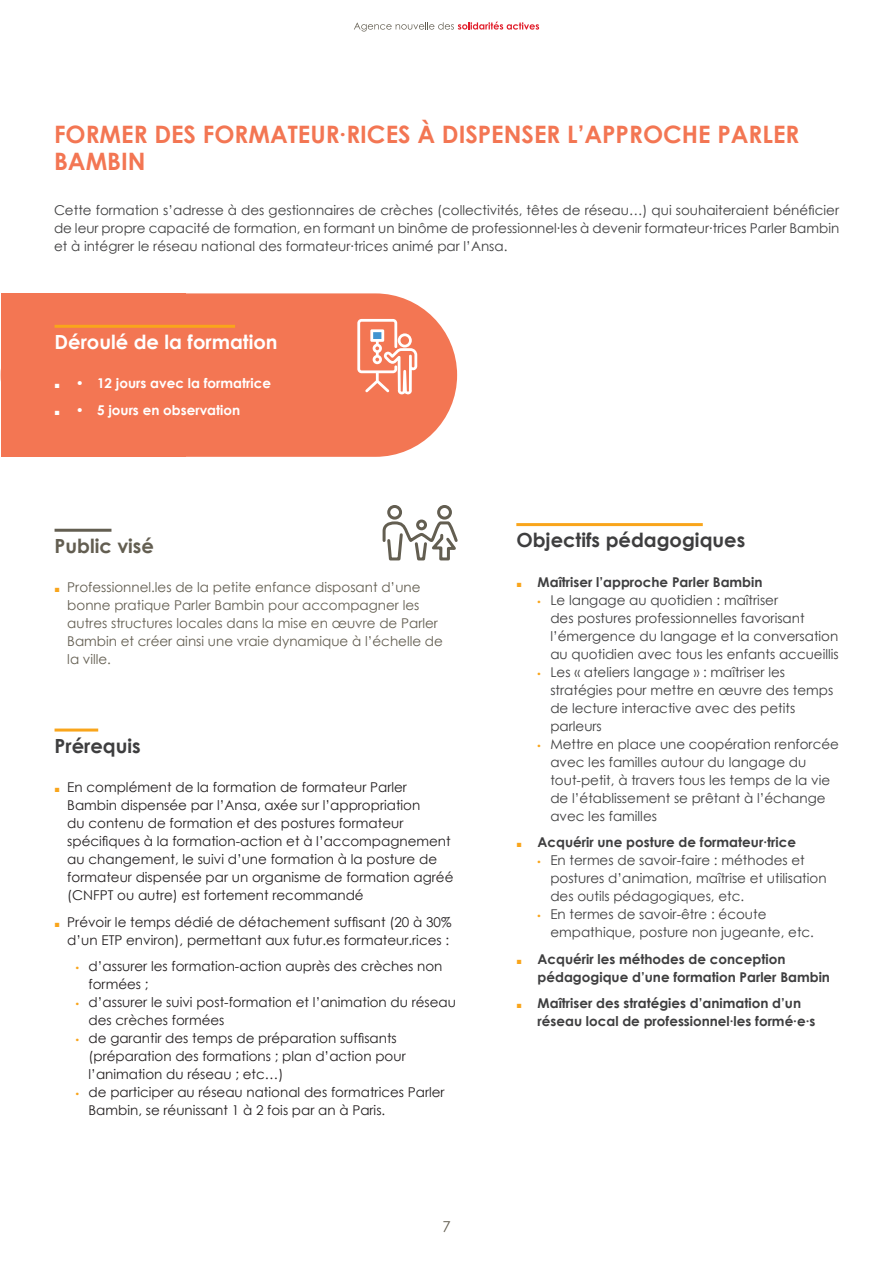
<style>
.page{position:relative;width:893px;height:1263px;background:#fff}
.page>*{position:absolute;margin:0;border:0;box-sizing:border-box;transform-origin:0 0}
.Heading_2{font:700 24px/27px "Century Gothic";color:#f37653}
.Heading_3{font:700 19.5px "Century Gothic";color:#3e3e3f}
.Heading_3-2{font:700 19.5px "Century Gothic";color:#fff}
.Heading_3-3{font:700 19.5px "Century Gothic";color:#635e51}
.t1{font:15px "Century Gothic";color:#635e51}
.t2{font:13.5px/18px "Century Gothic";color:#3e3e3f}
.t3{font:13.5px/18px "Century Gothic";color:#231f20}
.t4{font:700 13.5px/18px "Century Gothic";color:#3e3e3f}
.t5{font:13.5px/18px "Century Gothic";color:#635e51}
.t6{font:700 13.5px "Century Gothic";color:#fff}
.s1{font-family:"Arial";font-weight:400;font-size:9px}
.s2{font-family:"Arial";font-size:9px;color:#f9a51b}
.s3{font-family:"Arial";font-weight:700;font-size:9px;color:#f9a51b}
.s4{font-family:"Arial";font-weight:400;font-size:9px;color:#f9a51b}
</style>
<div class="page">
<svg style="left:354px;top:22px;width:185px;height:10px"></svg>
<div style="left:1px;top:293px;width:456px;height:164px;background:#f37653;border-radius:82px"></div>
<div style="left:1px;top:293px;width:184px;height:164px;background:#f37653"></div>
<hr style="left:516px;top:523px;width:187px;height:3px;background:#f9a51b">
<hr style="left:55px;top:325px;width:180px;height:3px;background:#f9a51b">
<hr style="left:55px;top:529px;width:56px;height:3px;background:#635e51">
<hr style="left:55px;top:728px;width:43px;height:3px;background:#f9a51b">
<svg style="left:382px;top:505px;width:76px;height:56px"></svg>
<svg style="left:357px;top:319px;width:60px;height:76px"></svg>
<p class="Heading_2" style="left:54px;top:120px;width:747px">FORMER DES FORMATEUR∙RICES À DISPENSER L’APPROCHE PARLER<br>BAMBIN</p>
<p class="t2" style="left:54px;top:200px;width:787px;text-align:justify">Cette formation s’adresse à des gestionnaires de crèches (collectivités, têtes de réseau…) qui souhaiteraient bénéficier de leur propre capacité de formation, en formant un binôme de professionnel∙les à devenir formateur∙trices Parler Bambin et à intégrer le réseau national des formateur∙trices animé par l’Ansa.</p>
<p class="Heading_3-2" style="left:55px;top:327px;width:225px">Déroulé de la formation</p>
<p class="t6" style="left:55px;top:373px;width:218px"><span class="s1">■</span> • 12 jours avec la formatrice</p>
<p class="t6" style="left:55px;top:400px;width:187px"><span class="s1">■</span> • 5 jours en observation</p>
<p class="Heading_3-3" style="left:55px;top:531px;width:101px">Public visé</p>
<p class="t5" style="left:67px;top:578px;width:377px;text-indent:-13px"><span class="s2">■</span> Professionnel.les de la petite enfance disposant d’une bonne pratique Parler Bambin pour accompagner les autres structures locales dans la mise en œuvre de Parler Bambin et créer ainsi une vraie dynamique à l’échelle de la ville.</p>
<p class="Heading_3" style="left:55px;top:731px;width:88px">Prérequis</p>
<p class="t3" style="left:67px;top:778px;width:388px;text-indent:-13px"><span class="s2">■</span> En complément de la formation de formateur Parler Bambin dispensée par l’Ansa, axée sur l’appropriation<br>du contenu de formation et des postures formateur spécifiques à la formation-action et à l’accompagnement au changement, le suivi d’une formation à la posture de formateur dispensée par un organisme de formation agréé (CNFPT ou autre) est fortement recommandé</p>
<p class="t3" style="left:55px;top:912px;width:398px;text-align:right"><span class="s2">■</span> Prévoir le temps dédié de détachement suffisant (20 à 30% d’un ETP environ), permettant aux futur.es formateur.rices :</p>
<p class="t3" style="left:89px;top:957px;width:355px;text-indent:-13px"><span class="s3">•</span> d’assurer les formation-action auprès des crèches non formées ;</p>
<p class="t3" style="left:89px;top:993px;width:369px;text-indent:-13px"><span class="s3">•</span> d’assurer le suivi post-formation et l’animation du réseau des crèches formées</p>
<p class="t3" style="left:89px;top:1029px;width:319px;text-indent:-13px"><span class="s3">•</span> de garantir des temps de préparation suffisants (préparation des formations ; plan d’action pour l’animation du réseau ; etc…)</p>
<p class="t3" style="left:89px;top:1083px;width:358px;text-indent:-13px"><span class="s3">•</span> de participer au réseau national des formatrices Parler<br>Bambin, se réunissant 1 à 2 fois par an à Paris.</p>
<p class="t1" style="left:442px;top:1216px;width:10px">7</p>
<p class="Heading_3" style="left:516px;top:525px;width:230px">Objectifs pédagogiques</p>
<p class="t4" style="left:516px;top:572px;width:248px"><span class="s4">■</span> Maîtriser l’approche Parler Bambin</p>
<p class="t2" style="left:550px;top:590px;width:290px;text-indent:-13px"><span class="s3">•</span> Le langage au quotidien : maîtriser<br>des postures professionnelles favorisant l’émergence du langage et la conversation au quotidien avec tous les enfants accueillis</p>
<p class="t2" style="left:550px;top:662px;width:285px;text-indent:-13px"><span class="s3">•</span> Les « ateliers langage » : maîtriser les stratégies pour mettre en œuvre des temps de lecture interactive avec des petits parleurs</p>
<p class="t2" style="left:550px;top:734px;width:290px;text-indent:-13px"><span class="s3">•</span> Mettre en place une coopération renforcée avec les familles autour du langage du tout-petit, à travers tous les temps de la vie de l’établissement se prêtant à l’échange avec les familles</p>
<p class="t4" style="left:516px;top:833px;width:281px"><span class="s4">■</span> Acquérir une posture de formateur∙trice</p>
<p class="t2" style="left:550px;top:851px;width:278px;text-indent:-13px"><span class="s3">•</span> En termes de savoir-faire : méthodes et postures d’animation, maîtrise et utilisation des outils pédagogiques, etc.</p>
<p class="t2" style="left:550px;top:905px;width:265px;text-indent:-13px"><span class="s3">•</span> En termes de savoir-être : écoute empathique, posture non jugeante, etc.</p>
<p class="t4" style="left:538px;top:949px;width:294px;text-indent:-21px"><span class="s4">■</span> Acquérir les méthodes de conception pédagogique d’une formation Parler Bambin</p>
<p class="t4" style="left:538px;top:994px;width:279px;text-indent:-21px"><span class="s4">■</span> Maîtriser des stratégies d’animation d’un réseau local de professionnel∙les formé∙e∙s</p>
</div>
